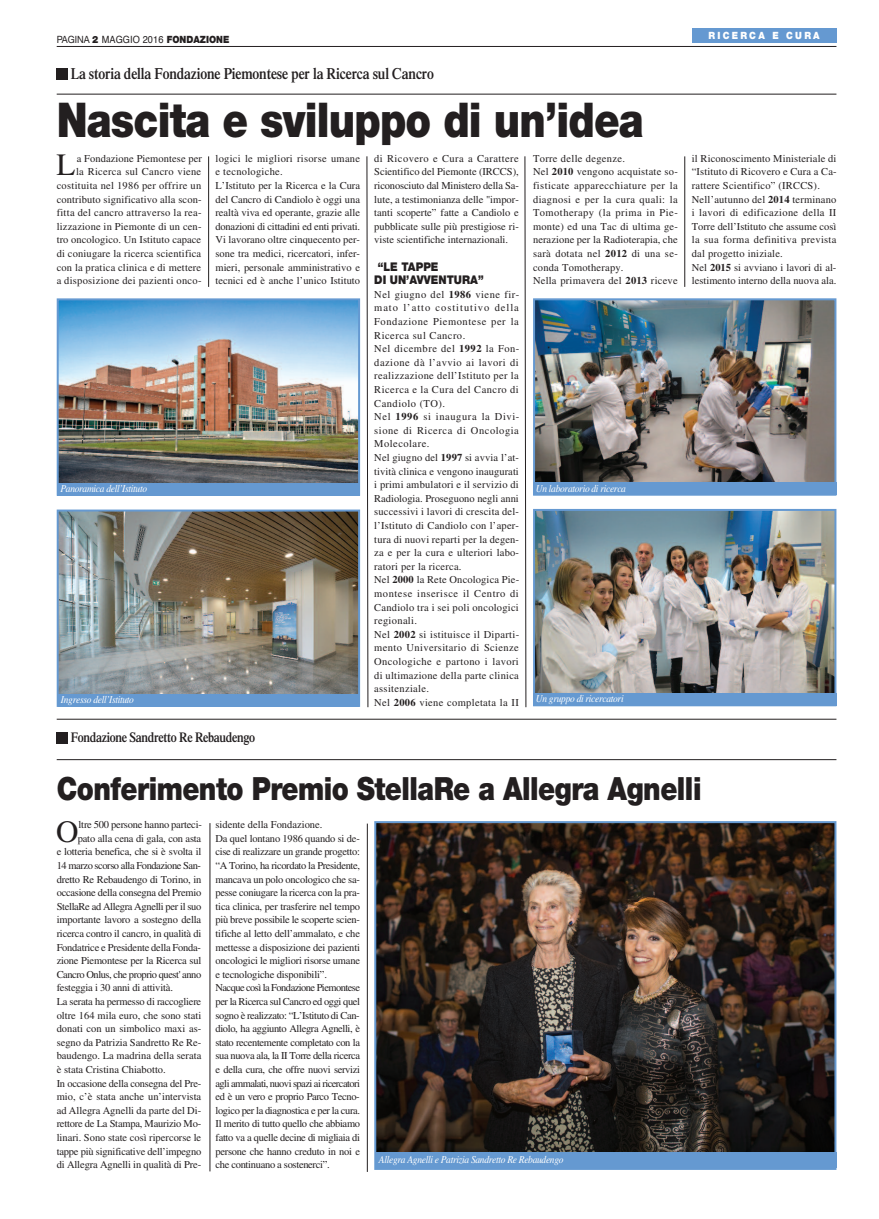
<style>
.page{position:relative;width:879px;height:1219px;background:#fff}
.page>*{position:absolute;margin:0;border:0;box-sizing:border-box;transform-origin:0 0}
.t1{font:900 48px "Helvetica Neue";letter-spacing:-.02em;color:#231f20;scale:.85 1}
.t2{font:900 32px "Helvetica Neue";letter-spacing:-.02em;color:#231f20;scale:.85 1}
.t3{font:31px "Times";color:#231f20}
.t4{font:600 16px "Times";letter-spacing:-.01em;color:#231f20;scale:.85 1}
.t5{font:600 14px "Times";letter-spacing:-.025em;color:#231f20;scale:.85 1}
.t6{font:900 12px/13.6px "Helvetica Neue";color:#231f20;scale:.9 1}
.t7{font:10.5px/13.6px "Times";color:#231f20}
.t8{font:10.5px/13.6px "Times";letter-spacing:-.03em;color:#231f20}
.t9{font:10.5px/13.6px "Times";letter-spacing:.03em;color:#231f20}
.t10{font:10.5px "Times";letter-spacing:-.02em;color:#231f20}
.t11{font:10.5px/13.6px "Times";letter-spacing:.02em;color:#231f20}
.t12{font:italic 10.5px "Times";letter-spacing:-.03em;color:#fff;scale:.9 1}
.t13{font:10.5px "Times";letter-spacing:-.025em;color:#231f20}
.t14{font:10.5px "Times";letter-spacing:-.035em;color:#231f20}
.t15{font:10.5px "Times";letter-spacing:-.045em;color:#231f20}
.t16{font:10.5px "Times";letter-spacing:-.04em;color:#231f20}
.t17{font:900 10px "Helvetica Neue";color:#231f20;scale:.92 1}
.t18{font:900 10px "Helvetica Neue";letter-spacing:.25em;color:#fff;scale:.9 1}
.s1{font-weight:400}
.s2{font-family:"Helvetica";font-weight:400}
.s3{font-weight:700}
</style>
<div class="page">
<hr style="left:57px;top:46px;width:779px;height:1px;background:#231f20">
<div style="left:692px;top:28px;width:144px;height:15px;background:#6599d1"></div>
<img style="left:536px;top:512px;width:297px;height:181px">
<div style="left:533px;top:509px;width:303px;height:197px;border:2px solid #6599d1"></div>
<div style="left:533px;top:693px;width:303px;height:12px;background:#6599d1"></div>
<svg style="left:524px;top:156px;width:2px;height:551px"></svg>
<img style="left:536px;top:301px;width:297px;height:182px">
<div style="left:533px;top:298px;width:303px;height:198px;border:2px solid #6599d1"></div>
<img style="left:60px;top:513px;width:297px;height:181px">
<div style="left:57px;top:510px;width:303px;height:197px;border:2px solid #6599d1"></div>
<img style="left:60px;top:301px;width:297px;height:182px">
<div style="left:57px;top:298px;width:303px;height:198px;border:2px solid #6599d1"></div>
<div style="left:533px;top:483px;width:303px;height:12px;background:#6599d1"></div>
<div style="left:58px;top:694px;width:300px;height:12px;background:#6599d1"></div>
<div style="left:58px;top:483px;width:302px;height:12px;background:#6599d1"></div>
<div style="left:57px;top:68px;width:11px;height:12px;background:#231f20"></div>
<hr style="left:57px;top:94px;width:779px;height:1px;background:#231f20">
<hr style="left:208px;top:156px;width:1px;height:131px;background:#231f20">
<svg style="left:367px;top:156px;width:1px;height:551px"></svg>
<hr style="left:684px;top:156px;width:1px;height:131px;background:#231f20">
<hr style="left:57px;top:759px;width:779px;height:1px;background:#231f20">
<div style="left:57px;top:733px;width:11px;height:11px;background:#231f20"></div>
<hr style="left:57px;top:719px;width:779px;height:1px;background:#231f20">
<hr style="left:210px;top:823px;width:1px;height:348px;background:#231f20">
<img style="left:377px;top:824px;width:456px;height:328px">
<div style="left:374px;top:821px;width:462px;height:349px;border:2px solid #6599d1"></div>
<div style="left:376px;top:1152px;width:460px;height:16px;background:#6599d1"></div>
<hr style="left:367px;top:824px;width:1px;height:348px;background:#231f20">
<p class="t17" style="left:57px;top:36px;width:189px"><span class="s1">PAGINA</span> 2 <span class="s2">MAGGIO 2016</span> FONDAZIONE</p>
<h3 class="t4" style="left:71px;top:68px;width:428px">La storia della Fondazione Piemontese per la Ricerca sul Cancro</h3>
<h1 class="t1" style="left:57px;top:103px;width:692px">Nascita e sviluppo di un’idea</h1>
<p class="t18" style="left:708px;top:32px;width:125px">RICERCA E CURA</p>
<p class="t7" style="left:57px;top:153px;width:147px;text-align:right">a Fondazione Piemontese per<br>la Ricerca sul Cancro viene costituita nel 1986 per offrire un contributo significativo alla scon&shy;fitta del cancro attraverso la rea&shy;lizzazione in Piemonte di un cen&shy;tro oncologico. Un Istituto capace di coniugare la ricerca scientifica con la pratica clinica e di mettere a disposizione dei pazienti onco-</p>
<p class="t7" style="left:215px;top:153px;width:146px">logici le migliori risorse umane e tecnologiche.<br>L’Istituto per la Ricerca e la Cura del Cancro di Candiolo è oggi una realtà viva ed operante, grazie alle donazioni di cittadini ed enti privati.<br>Vi lavorano oltre cinquecento per&shy;sone tra medici, ricercatori, infer&shy;mieri, personale amministrativo e tecnici ed è anche l’unico Istituto</p>
<p class="t7" style="left:374px;top:153px;width:146px;text-align:justify">di Ricovero e Cura a Carattere Scientifico del Piemonte (IRCCS), riconosciuto dal Ministero della Sa&shy;lute, a testimonianza delle "impor&shy;tanti scoperte” fatte a Candiolo e pubblicate sulle più prestigiose ri&shy;viste scientifiche internazionali.</p>
<h3 class="t3" style="left:56px;top:154px;width:20px">L</h3>
<p class="t6" style="left:374px;top:261px;width:123px;text-indent:4px">“LE TAPPE<br>DI UN’AVVENTURA”</p>
<p class="t9" style="left:374px;top:289px;width:147px">Nel giugno del <span class="s3">1986</span> viene fir&shy;mato l’atto costitutivo della<br>Fondazione Piemontese per la<br>Ricerca sul Cancro.<br>Nel dicembre del <span class="s3">1992</span> la Fon&shy;dazione dà l’avvio ai lavori di realizzazione dell’Istituto per la<br>Ricerca e la Cura del Cancro di<br>Candiolo (TO).<br>Nel <span class="s3">1996</span> si inaugura la Divi&shy;sione di Ricerca di Oncologia<br>Molecolare.<br>Nel giugno del <span class="s3">1997</span> si avvia l’at&shy;tività clinica e vengono inaugurati i primi ambulatori e il servizio di<br>Radiologia. Proseguono negli anni successivi i lavori di crescita del&shy;l’Istituto di Candiolo con l’aper&shy;tura di nuovi reparti per la degen&shy;za e per la cura e ulteriori labo&shy;ratori per la ricerca.<br>Nel <span class="s3">2000</span> la Rete Oncologica Pie&shy;montese inserisce il Centro di<br>Candiolo tra i sei poli oncologici regionali.<br>Nel <span class="s3">2002</span> si istituisce il Diparti&shy;mento Universitario di Scienze<br>Oncologiche e partono i lavori di ultimazione della parte clinica assitenziale.<br>Nel <span class="s3">2006</span> viene completata la II</p>
<p class="t12" style="left:60px;top:485px;width:98px">Panoramica dell’Istituto</p>
<p class="t12" style="left:61px;top:696px;width:83px">Ingresso dell’Istituto</p>
<h3 class="t5" style="left:71px;top:732px;width:218px">Fondazione Sandretto Re Rebaudengo</h3>
<p class="t11" style="left:533px;top:153px;width:146px">Torre delle degenze.<br>Nel <span class="s3">2010</span> vengono acquistate so&shy;fisticate apparecchiature per la diagnosi e per la cura quali: la<br>Tomotherapy (la prima in Pie&shy;monte) ed una Tac di ultima ge&shy;nerazione per la Radioterapia, che sarà dotata nel <span class="s3">2012</span> di una se&shy;conda Tomotherapy.<br>Nella primavera del <span class="s3">2013</span> riceve</p>
<p class="t7" style="left:692px;top:153px;width:146px">il Riconoscimento Ministeriale di “Istituto di Ricovero e Cura a Ca&shy;rattere Scientifico” (IRCCS).<br>Nell’autunno del <span class="s3">2014</span> terminano i lavori di edificazione della II<br>Torre dell’Istituto che assume così la sua forma definitiva prevista dal progetto iniziale.<br>Nel <span class="s3">2015</span> si avviano i lavori di al&shy;lestimento interno della nuova ala.</p>
<p class="t12" style="left:536px;top:485px;width:102px">Un laboratorio di ricerca</p>
<p class="t12" style="left:536px;top:695px;width:99px">Un gruppo di ricercatori</p>
<h2 class="t2" style="left:57px;top:777px;width:760px">Conferimento Premio StellaRe a Allegra Agnelli</h2>
<h3 class="t3" style="left:56px;top:821px;width:24px">O</h3>
<p class="t10" style="left:79px;top:821px;width:125px">ltre 500 persone hanno parteci-</p>
<p class="t10" style="left:78px;top:835px;width:125px">pato alla cena di gala, con asta</p>
<p class="t10" style="left:57px;top:848px;width:146px">e lotteria benefica, che si è svolta il</p>
<p class="t16" style="left:57px;top:862px;width:146px">14 marzo scorso alla Fondazione San-</p>
<p class="t10" style="left:57px;top:875px;width:146px">dretto Re Rebaudengo di Torino, in</p>
<p class="t13" style="left:57px;top:889px;width:146px">occasione della consegna del Premio</p>
<p class="t14" style="left:57px;top:903px;width:146px">StellaRe ad Allegra Agnelli per il suo</p>
<p class="t7" style="left:57px;top:914px;width:146px">importante lavoro a sostegno della</p>
<p class="t10" style="left:57px;top:930px;width:146px">ricerca contro il cancro, in qualità di</p>
<p class="t13" style="left:57px;top:943px;width:146px">Fondatrice e Presidente della Fonda-</p>
<p class="t10" style="left:57px;top:957px;width:146px">zione Piemontese per la Ricerca sul</p>
<p class="t15" style="left:57px;top:971px;width:146px">Cancro Onlus, che proprio quest' anno</p>
<p class="t10" style="left:57px;top:984px;width:118px">festeggia i 30 anni di attività.</p>
<p class="t13" style="left:57px;top:998px;width:146px">La serata ha permesso di raccogliere</p>
<p class="t7" style="left:57px;top:1009px;width:146px">oltre 164 mila euro, che sono stati</p>
<p class="t7" style="left:57px;top:1023px;width:146px">donati con un simbolico maxi as-</p>
<p class="t7" style="left:57px;top:1037px;width:146px">segno da Patrizia Sandretto Re Re-</p>
<p class="t7" style="left:57px;top:1050px;width:146px">baudengo. La madrina della serata</p>
<p class="t7" style="left:57px;top:1064px;width:111px">è stata Cristina Chiabotto.</p>
<p class="t13" style="left:57px;top:1079px;width:146px">In occasione della consegna del Pre-</p>
<p class="t7" style="left:57px;top:1091px;width:146px">mio, c’è stata anche un’intervista</p>
<p class="t7" style="left:57px;top:1105px;width:146px">ad Allegra Agnelli da parte del Di-</p>
<p class="t10" style="left:57px;top:1120px;width:146px">rettore de La Stampa, Maurizio Mo-</p>
<p class="t7" style="left:57px;top:1132px;width:146px">linari. Sono state così ripercorse le</p>
<p class="t10" style="left:57px;top:1147px;width:146px">tappe più significative dell’impegno</p>
<p class="t7" style="left:57px;top:1159px;width:146px">di Allegra Agnelli in qualità di Pre-</p>
<p class="t8" style="left:215px;top:819px;width:146px">sidente della Fondazione.<br>Da quel lontano 1986 quando si de&shy;cise di realizzare un grande progetto: “A Torino, ha ricordato la Presidente, mancava un polo oncologico che sa&shy;pesse coniugare la ricerca con la pra&shy;tica clinica, per trasferire nel tempo più breve possibile le scoperte scien&shy;tifiche al letto dell’ammalato, e che mettesse a disposizione dei pazienti oncologici le migliori risorse umane e tecnologiche disponibili”.<br>Nacque così la Fondazione Piemontese per la Ricerca sul Cancro ed oggi quel sogno è realizzato: “L’Istituto di Can&shy;diolo, ha aggiunto Allegra Agnelli, è stato recentemente completato con la sua nuova ala, la II Torre della ricerca e della cura, che offre nuovi servizi agli ammalati, nuovi spazi ai ricercatori ed è un vero e proprio Parco Tecno&shy;logico per la diagnostica e per la cura.<br>Il merito di tutto quello che abbiamo fatto va a quelle decine di migliaia di persone che hanno creduto in noi e che continuano a sostenerci”.</p>
<p class="t12" style="left:379px;top:1156px;width:207px">Allegra Agnelli e Patrizia Sandretto Re Rebaudengo</p>
</div>
